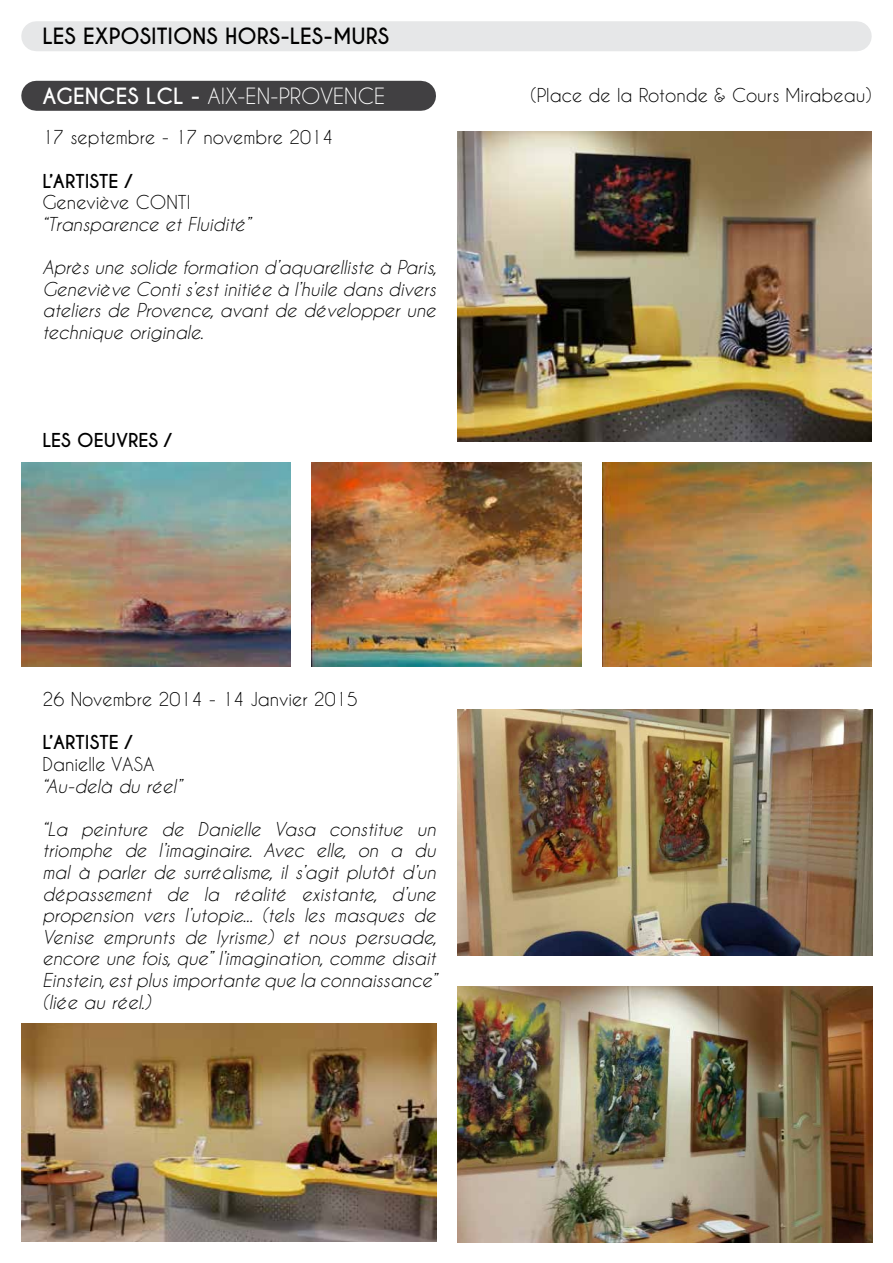
<style>
.page{position:relative;width:893px;height:1263px;background:#fff}
.page>*{position:absolute;margin:0;border:0;box-sizing:border-box;transform-origin:0 0}
.t1{font:700 21px "Caviar Dreams";color:#000}
.t2{font:21px "Caviar Dreams";color:#fff}
.t3{font:italic 18px/21.6px "Caviar Dreams";color:#000;text-align:justify}
.t4{font:18px "Caviar Dreams";color:#000}
.t5{font:700 18px "Caviar Dreams";color:#000}
.s1{font-weight:700}
</style>
<div class="page">
<div style="left:36px;top:21px;width:821px;height:30px;background:#e6e7e8"></div>
<div style="left:36px;top:81px;width:385px;height:30px;background:#414042"></div>
<img style="left:457px;top:132px;width:415px;height:310px">
<img style="left:21px;top:463px;width:270px;height:204px">
<img style="left:312px;top:463px;width:269px;height:204px">
<img style="left:602px;top:463px;width:270px;height:204px">
<img style="left:21px;top:1023px;width:415px;height:219px">
<img style="left:458px;top:709px;width:414px;height:246px">
<img style="left:458px;top:986px;width:414px;height:256px">
<p class="t1" style="left:43px;top:24px;width:348px">LES EXPOSITIONS HORS-LES-M URS</p>
<p class="t2" style="left:43px;top:83px;width:344px"><span class="s1">AGENCES LCL -</span> AIX-EN-PROVENCE</p>
<p class="t4" style="left:531px;top:85px;width:343px">(Place de la Rotonde &amp; Cours Mirabeau)</p>
<p class="t4" style="left:42px;top:127px;width:292px">17 septembre - 17 novembre 2014</p>
<p class="t5" style="left:42px;top:170px;width:21px">L’ARTISTE</p>
<p class="t5" style="left:125px;top:170px;width:9px">/</p>
<p class="t4" style="left:42px;top:192px;width:150px">Geneviève CONTI</p>
<p class="t3" style="left:42px;top:213px;width:210px">“Transparence et Fluidité”</p>
<p class="t3" style="left:42px;top:256px;width:396px">Après une solide formation d’aquarelliste à Paris, Geneviève Conti s’est initiée à l’huile dans divers ateliers de Provence, avant de développer une technique originale.</p>
<p class="t5" style="left:42px;top:429px;width:10px">LES</p>
<p class="t5" style="left:77px;top:429px;width:14px">OEU</p>
<p class="t5" style="left:116px;top:429px;width:23px">VRES</p>
<p class="t5" style="left:164px;top:429px;width:9px">/</p>
<p class="t4" style="left:43px;top:688px;width:317px">26 Novembre 2014 - 14 Janvier 2015</p>
<p class="t5" style="left:43px;top:732px;width:21px">L’ARTISTE</p>
<p class="t5" style="left:125px;top:732px;width:9px">/</p>
<p class="t4" style="left:43px;top:753px;width:113px">Danielle VASA</p>
<p class="t3" style="left:43px;top:775px;width:141px">“Au-delà du réel”</p>
<p class="t3" style="left:43px;top:818px;width:396px">“La peinture de Danielle Vasa constitue un triomphe de l’imaginaire. Avec elle, on a du mal à parler de surréalisme, il s’agit plutôt d’un dépassement de la réalité existante, d’une propension vers l’utopie... (tels les masques de Venise emprunts de lyrisme) et nous persuade, encore une fois, que” l’imagination, comme disait Einstein, est plus importante que la connaissance” (liée au réel.)</p>
</div>
